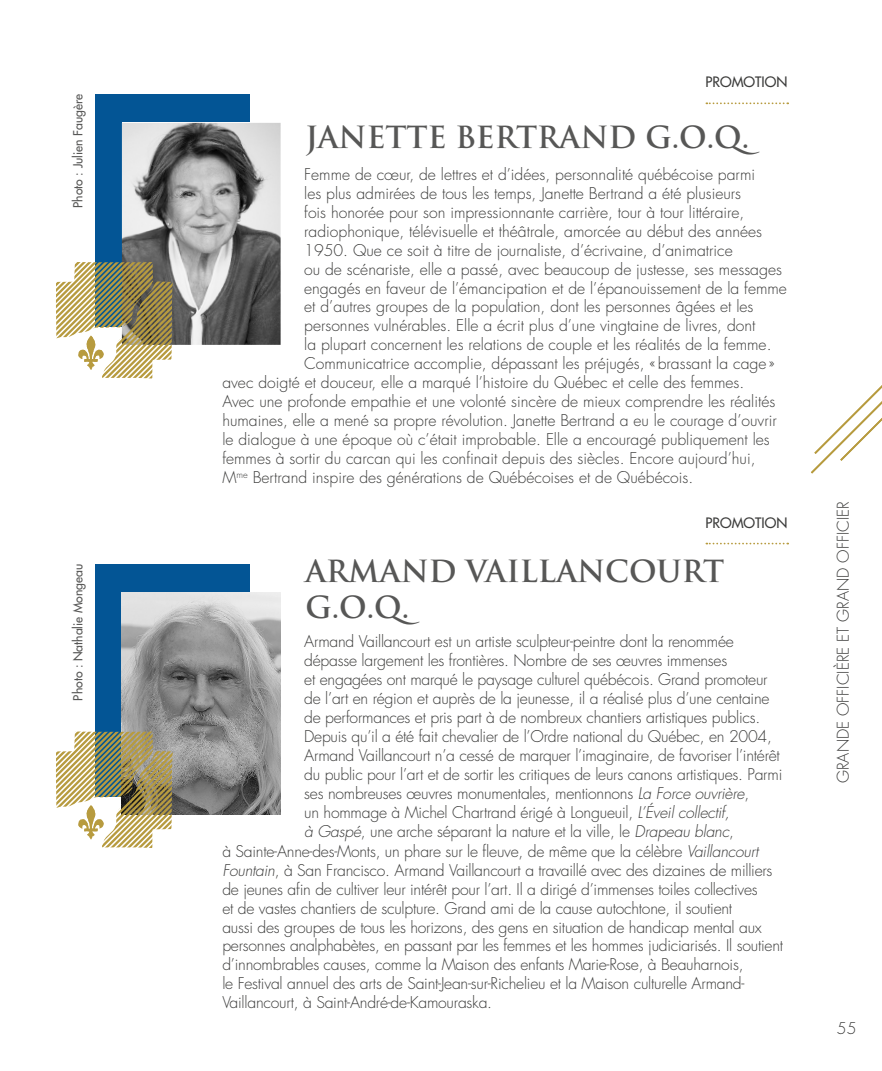
<style>
.page{position:relative;width:882px;height:1071px;background:#fff}
.page>*{position:absolute;margin:0;border:0;box-sizing:border-box;transform-origin:0 0}
.t1{font:700 29.75px/35.7px "Trajan Pro";color:#575756}
.t2{font:300 15.75px "Futura Std";letter-spacing:-.015em;color:#3c3c3b}
.t3{font:500 14px "Futura Std";color:#3c3c3b}
.t4{font:500 12.25px "Futura Std";color:#575756}
.s1{font-style:italic}
</style>
<div class="page">
<div style="left:95px;top:94px;width:155px;height:233px;background:#035595"></div>
<img style="left:122px;top:123px;width:159px;height:222px">
<svg style="left:56px;top:262px;width:117px;height:117px"></svg>
<svg style="left:75px;top:335px;width:29px;height:35px"></svg>
<svg style="left:811px;top:385px;width:71px;height:89px"></svg>
<svg style="left:706px;top:102px;width:82px;height:2px"></svg>
<svg style="left:706px;top:543px;width:82px;height:1px"></svg>
<div style="left:95px;top:564px;width:155px;height:232px;background:#035595"></div>
<img style="left:122px;top:592px;width:159px;height:222px">
<svg style="left:56px;top:732px;width:117px;height:116px"></svg>
<svg style="left:75px;top:804px;width:29px;height:36px"></svg>
<p class="t4" style="left:70px;top:208px;width:115px;rotate:-90deg">Photo : Julien Faugère</p>
<p class="t4" style="left:70px;top:701px;width:138px;rotate:-90deg">Photo : Nathalie Mongeau</p>
<p class="t3" style="left:706px;top:73px;width:83px">PROMOTION</p>
<h1 class="t1" style="left:305px;top:120px;width:456px">JANETTE BERTRAND G.O.Q.</h1>
<p class="t2" style="left:304px;top:165px;width:452px">Femme de cœur, de lettres et d’idées, personnalité québécoise parmi</p>
<p class="t2" style="left:304px;top:184px;width:438px">les plus admirées de tous les temps, Janette Bertrand a été plusieurs</p>
<p class="t2" style="left:304px;top:203px;width:442px">fois honorée pour son impressionnante carrière, tour à tour littéraire,</p>
<p class="t2" style="left:304px;top:222px;width:459px">radiophonique, télévisuelle et théâtrale, amorcée au début des années</p>
<p class="t2" style="left:304px;top:240px;width:430px">1950. Que ce soit à titre de journaliste, d’écrivaine, d’animatrice</p>
<p class="t2" style="left:304px;top:259px;width:479px">ou de scénariste, elle a passé, avec beaucoup de justesse, ses messages</p>
<p class="t2" style="left:304px;top:278px;width:484px">engagés en faveur de l’émancipation et de l’épanouissement de la femme</p>
<p class="t2" style="left:304px;top:297px;width:451px">et d’autres groupes de la population, dont les personnes âgées et les</p>
<p class="t2" style="left:304px;top:316px;width:453px">personnes vulnérables. Elle a écrit plus d’une vingtaine de livres, dont</p>
<p class="t2" style="left:304px;top:335px;width:469px">la plupart concernent les relations de couple et les réalités de la femme.</p>
<p class="t2" style="left:304px;top:354px;width:472px">Communicatrice accomplie, dépassant les préjugés, «brassant la cage»</p>
<p class="t2" style="left:222px;top:373px;width:524px">avec doigté et douceur, elle a marqué l’histoire du Québec et celle des femmes.</p>
<p class="t2" style="left:222px;top:392px;width:554px">Avec une profonde empathie et une volonté sincère de mieux comprendre les réalités</p>
<p class="t2" style="left:222px;top:411px;width:556px">humaines, elle a mené sa propre révolution. Janette Bertrand a eu le courage d’ouvrir</p>
<p class="t2" style="left:222px;top:429px;width:549px">le dialogue à une époque où c’était improbable. Elle a encouragé publiquement les</p>
<p class="t2" style="left:222px;top:448px;width:535px">femmes à sortir du carcan qui les confinait depuis des siècles. Encore aujourd’hui,</p>
<p class="t2" style="left:222px;top:468px;width:473px">M<sup>me</sup> Bertrand inspire des générations de Québécoises et de Québécois.</p>
<p class="t3" style="left:706px;top:514px;width:83px">PROMOTION</p>
<h1 class="t1" style="left:305px;top:554px;width:421px">ARMAND VAILLANCOURT<br>G.O.Q.</h1>
<p class="t2" style="left:304px;top:632px;width:431px">Armand Vaillancourt est un artiste sculpteur-peintre dont la renommée</p>
<p class="t2" style="left:304px;top:651px;width:425px">dépasse largement les frontières. Nombre de ses œuvres immenses</p>
<p class="t2" style="left:304px;top:670px;width:465px">et engagées ont marqué le paysage culturel québécois. Grand promoteur</p>
<p class="t2" style="left:304px;top:689px;width:467px">de l’art en région et auprès de la jeunesse, il a réalisé plus d’une centaine</p>
<p class="t2" style="left:304px;top:708px;width:458px">de performances et pris part à de nombreux chantiers artistiques publics.</p>
<p class="t2" style="left:304px;top:727px;width:469px">Depuis qu’il a été fait chevalier de l’Ordre national du Québec, en 2004,</p>
<p class="t2" style="left:304px;top:745px;width:477px">Armand Vaillancourt n’a cessé de marquer l’imaginaire, de favoriser l’intérêt</p>
<p class="t2" style="left:304px;top:764px;width:480px">du public pour l’art et de sortir les critiques de leurs canons artistiques. Parmi</p>
<p class="t2" style="left:304px;top:784px;width:446px">ses nombreuses œuvres monumentales, mentionnons <span class="s1">La Force ouvrière</span>,</p>
<p class="t2" style="left:304px;top:803px;width:427px">un hommage à Michel Chartrand érigé à Longueuil, <span class="s1">L’Éveil collectif,</span></p>
<p class="t2" style="left:304px;top:822px;width:431px"><span class="s1">à Gaspé</span>, une arche séparant la nature et la ville, le <span class="s1">Drapeau blanc</span>,</p>
<p class="t2" style="left:222px;top:841px;width:538px">à Sainte-Anne-des-Monts, un phare sur le fleuve, de même que la célèbre <span class="s1">Vaillancourt</span></p>
<p class="t2" style="left:222px;top:861px;width:552px"><span class="s1">Fountain</span>, à San Francisco. Armand Vaillancourt a travaillé avec des dizaines de milliers</p>
<p class="t2" style="left:222px;top:879px;width:537px">de jeunes afin de cultiver leur intérêt pour l’art. Il a dirigé d’immenses toiles collectives</p>
<p class="t2" style="left:222px;top:898px;width:511px">et de vastes chantiers de sculpture. Grand ami de la cause autochtone, il soutient</p>
<p class="t2" style="left:222px;top:917px;width:541px">aussi des groupes de tous les horizons, des gens en situation de handicap mental aux</p>
<p class="t2" style="left:222px;top:936px;width:562px">personnes analphabètes, en passant par les femmes et les hommes judiciarisés. Il soutient</p>
<p class="t2" style="left:222px;top:955px;width:523px">d’innombrables causes, comme la Maison des enfants Marie-Rose, à Beauharnois,</p>
<p class="t2" style="left:222px;top:974px;width:524px">le Festival annuel des arts de Saint-Jean-sur-Richelieu et la Maison culturelle Armand-</p>
<p class="t2" style="left:222px;top:993px;width:271px">Vaillancourt, à Saint-André-de-Kamouraska.</p>
<p class="t2" style="left:834px;top:783px;width:283px;rotate:-90deg">GRANDE OFFICIÈRE ET GRAND OFFICIER</p>
<p class="t2" style="left:837px;top:1018px;width:21px">55</p>
</div>
